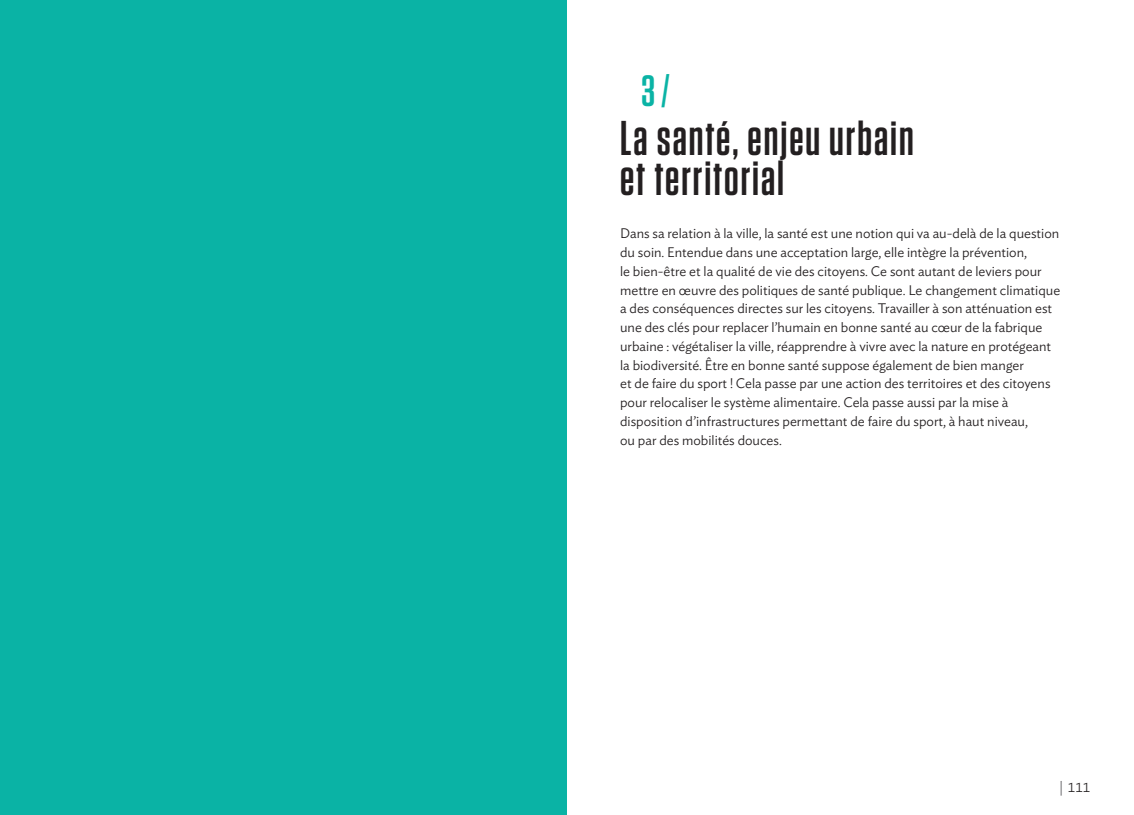
<style>
.page{position:relative;width:1134px;height:815px;background:#fff}
.page>*{position:absolute;margin:0;border:0;box-sizing:border-box;transform-origin:0 0}
._2019_PARTIE{font:600 48.75px/40px "Tungsten Narrow";letter-spacing:.04em;color:#231f20}
._2019_PARTIE_Page_In{font:600 43.75px "Tungsten Narrow";color:#0ab3a5}
.texte_intro{font:300 13.75px/18.8px "Ideal Sans";color:#231f20}
.t1{font:300 13.12px "Ideal Sans";color:#231f20}
.s1{font-size:15px;color:#636366}
</style>
<div class="page">
<div style="left:0;top:0;width:567px;height:815px;background:#0ab3a5"></div>
<p class="_2019_PARTIE_Page_In" style="left:641px;top:69px;width:30px">3 /</p>
<p class="_2019_PARTIE" style="left:620px;top:119px;width:295px">La santé, enjeu urbain et territorial</p>
<p class="texte_intro" style="left:620px;top:223px;width:442px">Dans sa relation à la ville, la santé est une notion qui va au-delà de la question du soin. Entendue dans une acceptation large, elle intègre la prévention,<br>le bien-être et la qualité de vie des citoyens. Ce sont autant de leviers pour mettre en œuvre des politiques de santé publique. Le changement climatique a des conséquences directes sur les citoyens. Travailler à son atténuation est une des clés pour replacer l’humain en bonne santé au cœur de la fabrique urbaine : végétaliser la ville, réapprendre à vivre avec la nature en protégeant la biodiversité. Être en bonne santé suppose également de bien manger<br>et de faire du sport ! Cela passe par une action des territoires et des citoyens pour relocaliser le système alimentaire. Cela passe aussi par la mise à disposition d’infrastructures permettant de faire du sport, à haut niveau,<br>ou par des mobilités douces.</p>
<p class="t1" style="left:1059px;top:777px;width:32px"><span class="s1">|</span> 111</p>
</div>
